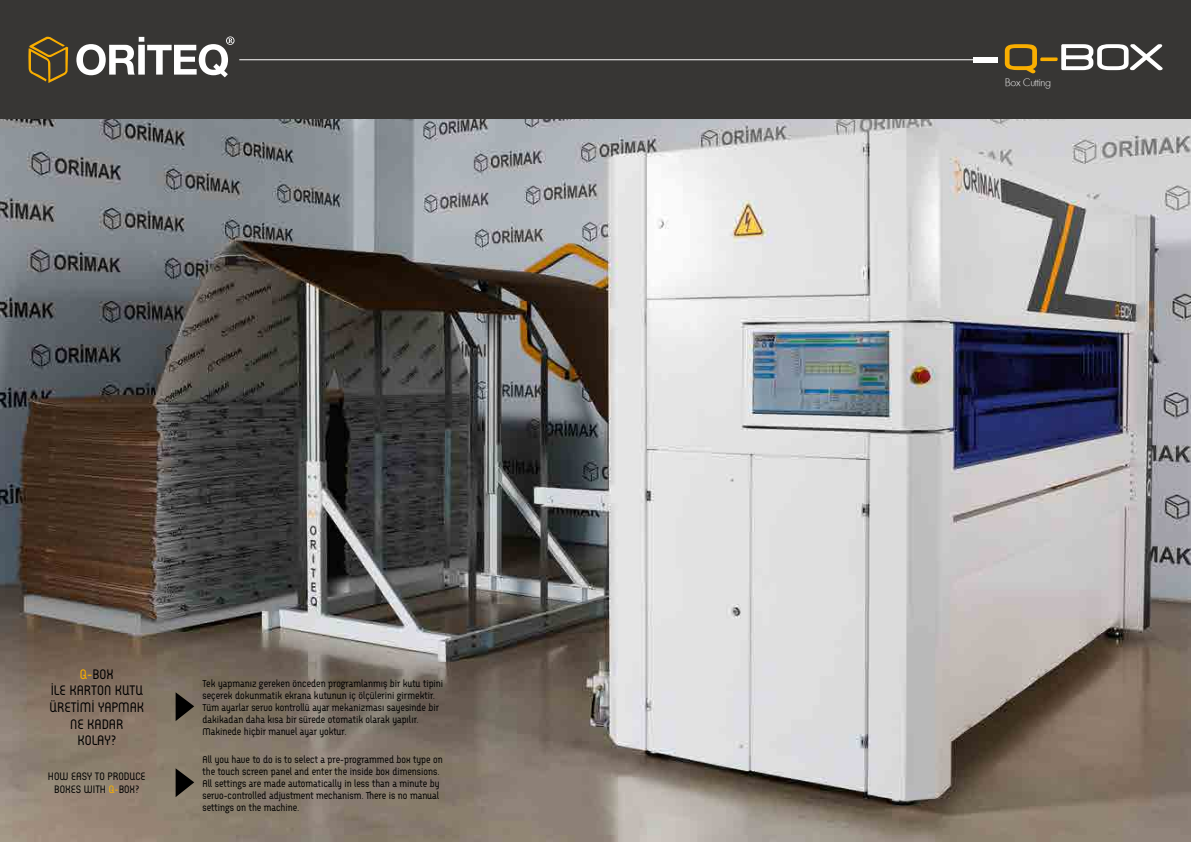
<style>
.page{position:relative;width:1191px;height:842px;background:#fff}
.page>*{position:absolute;margin:0;border:0;box-sizing:border-box;transform-origin:0 0}
.t1{font:13.9px/16.6px "Arcus";color:#000;text-align:center}
.t2{font:300 11.4px "Futura";letter-spacing:-.03em;color:#fff}
.t3{font:10.8px/13px "Arcus";color:#000;text-align:center}
.t4{font:10px/12px "Arcus";color:#000}
.s1{color:#f9ae00}
</style>
<div class="page">
<img style="left:0;top:118px;width:1191px;height:724px">
<div style="left:0;top:0;width:1191px;height:118px;background:#373634"></div>
<svg style="left:176px;top:692px;width:18px;height:29px"></svg>
<svg style="left:176px;top:768px;width:18px;height:29px"></svg>
<svg style="left:28px;top:37px;width:40px;height:46px"></svg>
<svg style="left:76px;top:36px;width:158px;height:41px"></svg>
<svg style="left:1004px;top:44px;width:158px;height:29px"></svg>
<div style="left:973px;top:57px;width:24px;height:5px;background:#fff"></div>
<hr style="left:239px;top:59px;width:746px;height:1px;background:#fff">
<h1 class="t1" style="left:49px;top:665px;width:96px"><span class="s1">Q-</span>BOX<br>İLE KARTON KUTU<br>ÜRETİMİ YAPMAK<br>NE KADAR<br>KOLAY?</h1>
<p class="t3" style="left:48px;top:770px;width:99px">HOW EASY TO PRODUCE<br>BOXES WITH <span class="s1">Q-</span>BOX?</p>
<p class="t4" style="left:202px;top:677px;width:242px">Tek yapmanız gereken önceden programlanmış bir kutu tipini seçerek dokunmatik ekrana kutunun iç ölçülerini girmektir.<br>Tüm ayarlar servo kontrollü ayar mekanizması sayesinde bir dakikadan daha kısa bir sürede otomatik olarak yapılır.<br>Makinede hiçbir manuel ayar yoktur.</p>
<p class="t4" style="left:202px;top:753px;width:242px">All you have to do is to select a pre-programmed box type on the touch screen panel and enter the inside box dimensions.<br>All settings are made automatically in less than a minute by servo-controlled adjustment mechanism. There is no manual settings on the machine.</p>
<p class="t2" style="left:1004px;top:75px;width:48px">Box Cutting</p>
</div>
